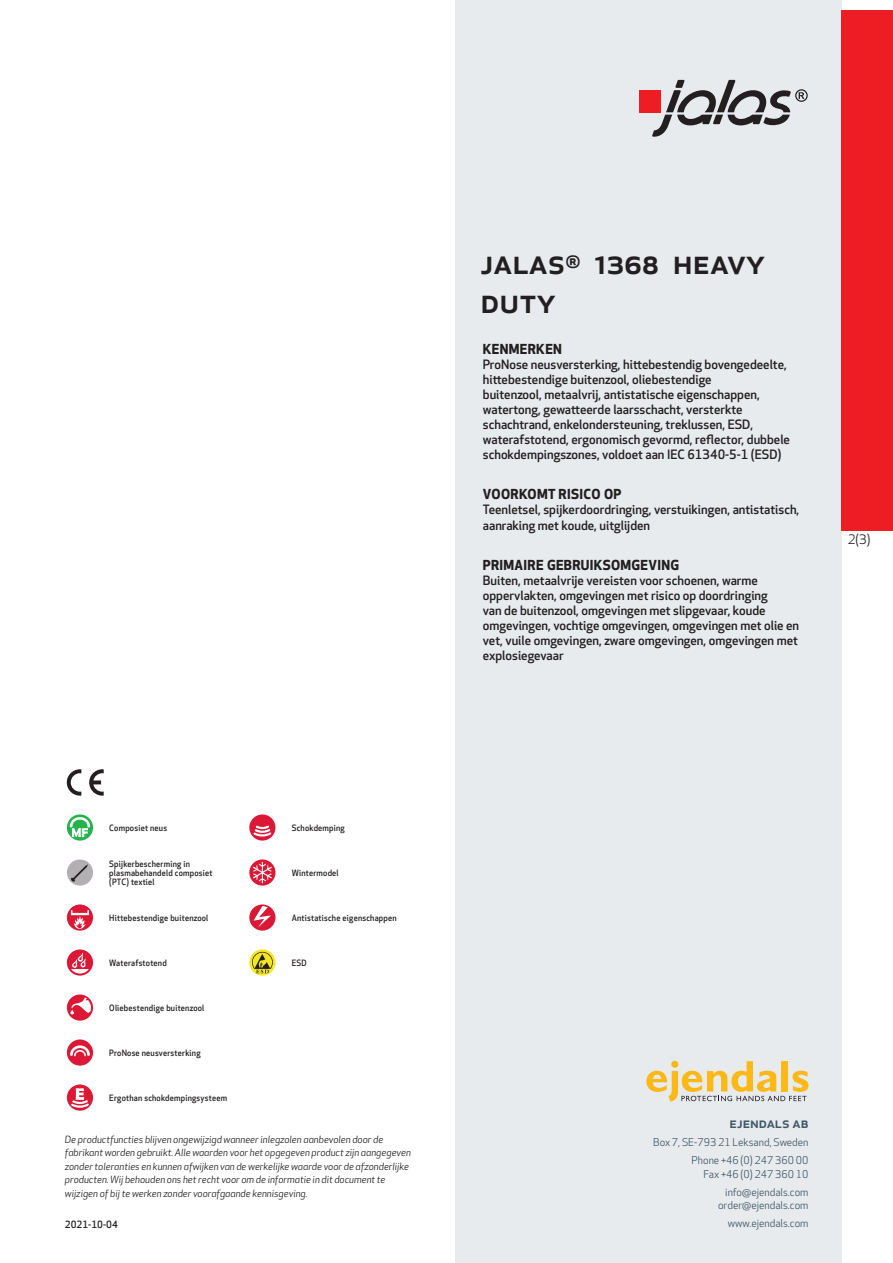
<style>
.page{position:relative;width:893px;height:1263px;background:#fff}
.page>*{position:absolute;margin:0;border:0;box-sizing:border-box;transform-origin:0 0}
.prodname{font:500 34.5px/39px "Apex New";color:#231f20}
.t1{font:500 15px "Apex New";color:#405968}
.Funktion_body{font:700 13.5px "Apex New";letter-spacing:.025em;color:#231f20}
.t2{font:12.75px "Apex New";color:#231f20}
.Funktion_body-2{font:500 12.6px/15px "Apex New";color:#231f20}
.t3{font:10.5px/18px "Apex New";color:#405968;text-align:right}
.t4{font:italic 9.75px/13.5px "Apex New";color:#231f20}
.t5{font:500 9.75px "Apex New";color:#231f20}
.Funktion_body-3{font:500 8.55px/9px "Apex New";letter-spacing:.025em;color:#231f20;scale:.95 1}
</style>
<div class="page">
<div style="left:455px;top:0;width:387px;height:1263px;background:#e8ebee"></div>
<svg style="left:646px;top:1061px;width:162px;height:40px"></svg>
<div style="left:842px;top:11px;width:51px;height:520px;background:#ee1d23"></div>
<div style="left:639px;top:90px;width:22px;height:22px;background:#ee1d23"></div>
<svg style="left:652px;top:80px;width:156px;height:57px"></svg>
<svg style="left:67px;top:814px;width:26px;height:27px"></svg>
<svg style="left:70px;top:817px;width:20px;height:20px"></svg>
<div style="left:67px;top:859px;width:26px;height:27px;background:#b3b0b3;border-radius:50%"></div>
<svg style="left:71px;top:864px;width:17px;height:18px"></svg>
<svg style="left:67px;top:904px;width:26px;height:27px"></svg>
<svg style="left:71px;top:910px;width:18px;height:19px"></svg>
<svg style="left:67px;top:949px;width:26px;height:27px"></svg>
<svg style="left:71px;top:953px;width:18px;height:20px"></svg>
<svg style="left:67px;top:994px;width:26px;height:27px"></svg>
<svg style="left:70px;top:997px;width:21px;height:17px"></svg>
<div style="left:67px;top:1039px;width:26px;height:27px;background:#db1836;border-radius:50%"></div>
<svg style="left:70px;top:1045px;width:20px;height:11px"></svg>
<svg style="left:67px;top:1084px;width:26px;height:27px"></svg>
<svg style="left:69px;top:1088px;width:22px;height:21px"></svg>
<div style="left:249px;top:814px;width:26px;height:27px;background:#db1836;border-radius:50%"></div>
<svg style="left:252px;top:825px;width:21px;height:13px"></svg>
<svg style="left:249px;top:859px;width:26px;height:27px"></svg>
<svg style="left:253px;top:862px;width:19px;height:21px"></svg>
<svg style="left:249px;top:904px;width:26px;height:27px"></svg>
<svg style="left:254px;top:906px;width:17px;height:21px"></svg>
<svg style="left:249px;top:949px;width:26px;height:26px"></svg>
<svg style="left:252px;top:952px;width:21px;height:21px"></svg>
<svg style="left:89px;top:769px;width:15px;height:27px"></svg>
<svg style="left:67px;top:769px;width:14px;height:27px"></svg>
<p class="Funktion_body-3" style="left:109px;top:823px;width:62px">Composiet neus</p>
<p class="Funktion_body-3" style="left:109px;top:859px;width:110px">Spijkerbescherming in plasmabehandeld composiet (PTC) textiel</p>
<p class="Funktion_body-3" style="left:109px;top:913px;width:106px">Hittebestendige buitenzool</p>
<p class="Funktion_body-3" style="left:109px;top:958px;width:62px">Waterafstotend</p>
<p class="Funktion_body-3" style="left:109px;top:1003px;width:102px">Oliebestendige buitenzool</p>
<p class="Funktion_body-3" style="left:109px;top:1048px;width:98px">ProNose neusversterking</p>
<p class="Funktion_body-3" style="left:109px;top:1093px;width:126px">Ergothan schokdempingsysteem</p>
<p class="Funktion_body-3" style="left:292px;top:823px;width:57px">Schokdemping</p>
<p class="Funktion_body-3" style="left:292px;top:868px;width:51px">Wintermodel</p>
<p class="Funktion_body-3" style="left:292px;top:913px;width:112px">Antistatische eigenschappen</p>
<p class="Funktion_body-3" style="left:292px;top:958px;width:17px">ESD</p>
<p class="t4" style="left:65px;top:1132px;width:347px">De productfuncties blijven ongewijzigd wanneer inlegzolen aanbevolen door de fabrikant worden gebruikt. Alle waarden voor het opgegeven product zijn aangegeven zonder toleranties en kunnen afwijken van de werkelijke waarde voor de afzonderlijke producten. Wij behouden ons het recht voor om de informatie in dit document te wijzigen of bij te werken zonder voorafgaande kennisgeving.</p>
<p class="t5" style="left:65px;top:1218px;width:54px">2021-10-04</p>
<p class="prodname" style="left:480px;top:241px;width:286px">JALAS<sup>®</sup> 1368 HEAVY<br>DUTY</p>
<p class="Funktion_body" style="left:483px;top:339px;width:81px">KENMERKEN</p>
<p class="Funktion_body-2" style="left:483px;top:356px;width:309px">ProNose neusversterking, hittebestendig bovengedeelte, hittebestendige buitenzool, oliebestendige<br>buitenzool, metaalvrij, antistatische eigenschappen, watertong, gewatteerde laarsschacht, versterkte schachtrand, enkelondersteuning, treklussen, ESD, waterafstotend, ergonomisch gevormd, reflector, dubbele schokdempingszones, voldoet aan IEC 61340-5-1 (ESD)</p>
<p class="Funktion_body" style="left:483px;top:485px;width:140px">VOORKOMT RISICO OP</p>
<p class="Funktion_body-2" style="left:483px;top:502px;width:318px">Teenletsel, spijkerdoordringing, verstuikingen, antistatisch, aanraking met koude, uitglijden</p>
<p class="Funktion_body" style="left:483px;top:555px;width:198px">PRIMAIRE GEBRUIKSOMGEVING</p>
<p class="Funktion_body-2" style="left:483px;top:573px;width:318px">Buiten, metaalvrije vereisten voor schoenen, warme oppervlakten, omgevingen met risico op doordringing<br>van de buitenzool, omgevingen met slipgevaar, koude omgevingen, vochtige omgevingen, omgevingen met olie en vet, vuile omgevingen, zware omgevingen, omgevingen met explosiegevaar</p>
<p class="t2" style="left:848px;top:531px;width:24px">2(3)</p>
<p class="t1" style="left:729px;top:1113px;width:80px">ejendals ab</p>
<p class="t3" style="left:653px;top:1133px;width:157px">Box 7, SE-793 21 Leksand, Sweden<br>Phone +46 (0) 247 360 00</p>
<p class="t3" style="left:703px;top:1165px;width:107px">Fax +46 (0) 247 360 10 info@ejendals.com</p>
<p class="t3" style="left:718px;top:1196px;width:92px">order@ejendals.com</p>
<p class="t3" style="left:728px;top:1215px;width:82px">www.ejendals.com</p>
</div>
